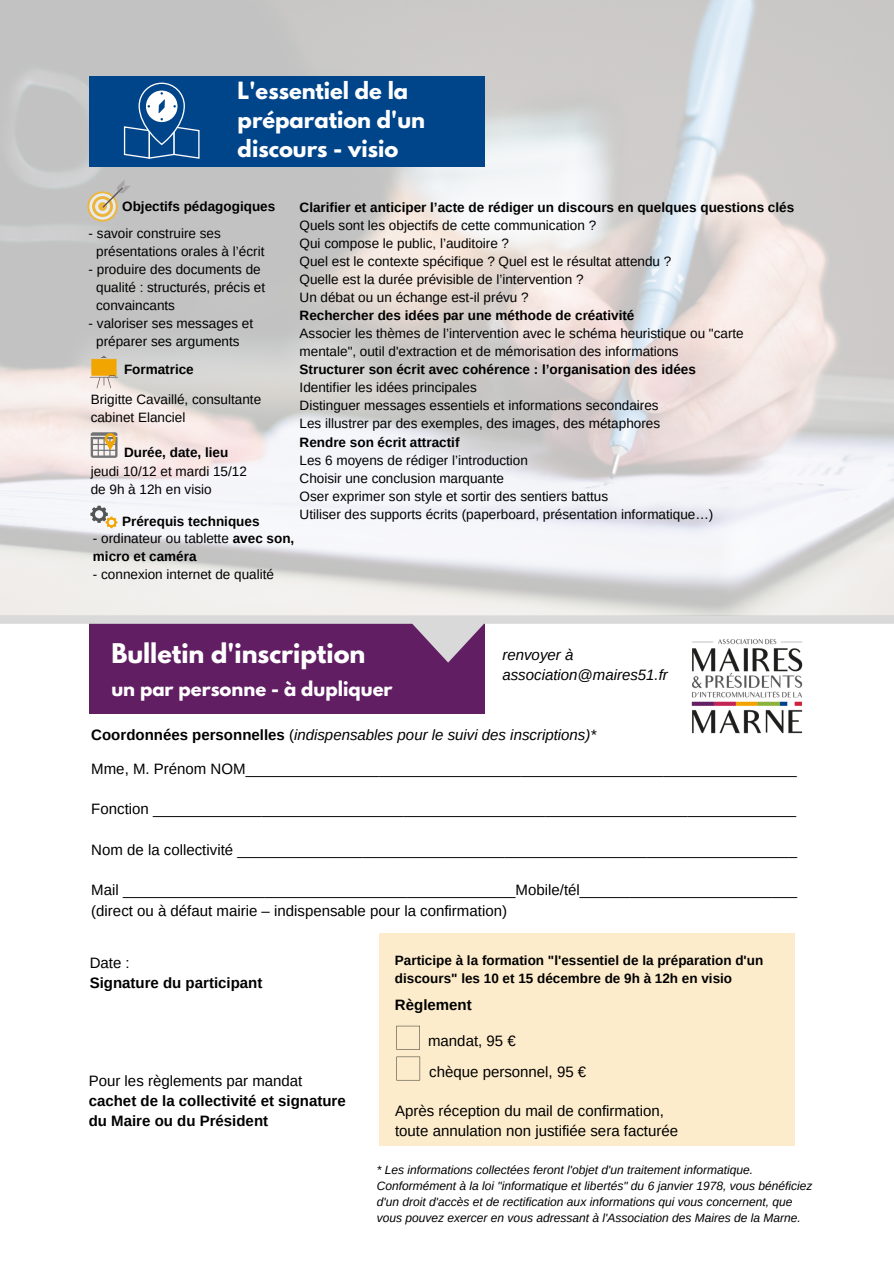
<style>
.page{position:relative;width:894px;height:1264px;background:#fff}
.page>*{position:absolute;margin:0;border:0;box-sizing:border-box;transform-origin:0 0}
.t1{font:700 24px "League Spartan";color:#fff}
.t2{font:700 21px/29.2px "League Spartan";color:#fff}
.t3{font:700 18px "League Spartan";color:#fff}
.t4{font:15px/20.2px "Arimo";color:#000}
.t5{font:italic 15px/20.2px "Arimo";color:#000}
.t6{font:700 15px/20.2px "Arimo";color:#000}
.t7{font:13.5px/18px "Arimo";color:#000}
.t8{font:700 13.5px/18.3px "Arimo";color:#000}
.t9{font:italic 12px/15.8px "Arimo";color:#000}
.s1{font-weight:700}
.s2{font-weight:700;font-style:normal}
.s3{font-style:normal}
</style>
<div class="page">
<img style="left:691px;top:662px;width:112px;height:72px">
<div style="left:89px;top:623px;width:396px;height:90px;background:#611e63"></div>
<svg style="left:0;top:615px;width:893px;height:47px"></svg>
<img style="left:0;top:0;width:893px;height:615px">
<div style="left:88px;top:76px;width:396px;height:90px;background:#00458a"></div>
<svg style="left:90px;top:355px;width:28px;height:33px"></svg>
<svg style="left:91px;top:432px;width:26px;height:26px"></svg>
<svg style="left:87px;top:191px;width:31px;height:31px"></svg>
<svg style="left:89px;top:193px;width:27px;height:27px"></svg>
<svg style="left:92px;top:196px;width:21px;height:21px"></svg>
<div style="left:95px;top:199px;width:15px;height:15px;background:#e7ebf0;border-radius:50%"></div>
<div style="left:98px;top:202px;width:9px;height:9px;background:#edb63b;border-radius:50%"></div>
<svg style="left:102px;top:180px;width:29px;height:28px"></svg>
<svg style="left:139px;top:83px;width:45px;height:61px"></svg>
<div style="left:146px;top:91px;width:31px;height:31px;background:#fff;border-radius:50%"></div>
<svg style="left:123px;top:92px;width:77px;height:67px"></svg>
<div style="left:379px;top:933px;width:415px;height:212px;background:#fceccb"></div>
<svg style="left:396px;top:1056px;width:24px;height:24px"></svg>
<svg style="left:396px;top:1025px;width:24px;height:24px"></svg>
<svg style="left:90px;top:505px;width:27px;height:23px"></svg>
<h2 class="t2" style="left:237px;top:78px;width:189px">L'essentiel de la préparation d'un discours - visio</h2>
<p class="t8" style="left:122px;top:197px;width:154px">Objectifs pédagogiques</p>
<p class="t8" style="left:299px;top:198px;width:496px">Clarifier et anticiper l’acte de rédiger un discours en quelques questions clés</p>
<p class="t7" style="left:299px;top:216px;width:373px">Quels sont les objectifs de cette communication ?<br>Qui compose le public, l’auditoire ?<br>Quel est le contexte spécifique ? Quel est le résultat attendu ?<br>Quelle est la durée prévisible de l’intervention ?<br>Un débat ou un échange est-il prévu ?</p>
<p class="t8" style="left:299px;top:306px;width:336px">Rechercher des idées par une méthode de créativité</p>
<p class="t7" style="left:299px;top:325px;width:445px">Associer les thèmes de l’intervention avec le schéma heuristique ou "carte mentale", outil d'extraction et de mémorisation des informations</p>
<p class="t8" style="left:299px;top:360px;width:398px">Structurer son écrit avec cohérence : l’organisation des idées</p>
<p class="t7" style="left:299px;top:379px;width:362px">Identifier les idées principales<br>Distinguer messages essentiels et informations secondaires<br>Les illustrer par des exemples, des images, des métaphores</p>
<p class="t8" style="left:299px;top:432px;width:161px">Rendre son écrit attractif</p>
<p class="t7" style="left:299px;top:451px;width:415px">Les 6 moyens de rédiger l’introduction<br>Choisir une conclusion marquante<br>Oser exprimer son style et sortir des sentiers battus<br>Utiliser des supports écrits (paperboard, présentation informatique…)</p>
<p class="t7" style="left:96px;top:224px;width:170px;text-indent:-7px">- savoir construire ses présentations orales à l’écrit</p>
<p class="t7" style="left:96px;top:260px;width:170px;text-indent:-7px">- produire des documents de qualité : structurés, précis et convaincants</p>
<p class="t7" style="left:89px;top:314px;width:166px;text-align:center">- valoriser ses messages et préparer ses arguments</p>
<p class="t8" style="left:124px;top:360px;width:71px">Formatrice</p>
<p class="t7" style="left:91px;top:390px;width:172px">Brigitte Cavaillé, consultante cabinet Elanciel</p>
<p class="t8" style="left:124px;top:443px;width:106px">Durée, date, lieu</p>
<p class="t7" style="left:91px;top:462px;width:158px">jeudi 10/12 et mardi 15/12 de 9h à 12h en visio</p>
<p class="t8" style="left:122px;top:511px;width:139px">Prérequis techniques</p>
<p class="t7" style="left:93px;top:529px;width:203px">- ordinateur ou tablette <span class="s1">avec son, micro et caméra</span></p>
<p class="t7" style="left:93px;top:565px;width:182px">- connexion internet de qualité</p>
<h1 class="t1" style="left:111px;top:641px;width:255px">Bulletin d'inscription</h1>
<h3 class="t3" style="left:111px;top:680px;width:282px">un par personne - à dupliquer</h3>
<p class="t5" style="left:502px;top:644px;width:167px">renvoyer à association@maires51.fr</p>
<p class="t5" style="left:91px;top:724px;width:506px"><span class="s2">Coordonnées personnelles</span> <span class="s3">(</span>indispensables pour le suivi des inscriptions)*</p>
<p class="t4" style="left:91px;top:758px;width:707px">Mme, M. Prénom NOM__________________________________________________________________</p>
<p class="t4" style="left:91px;top:799px;width:706px">Fonction _____________________________________________________________________________</p>
<p class="t4" style="left:91px;top:839px;width:707px">Nom de la collectivité ___________________________________________________________________</p>
<p class="t4" style="left:91px;top:880px;width:707px">Mail _______________________________________________Mobile/tél__________________________ (direct ou à défaut mairie – indispensable pour la confirmation)</p>
<p class="t4" style="left:90px;top:952px;width:42px">Date :</p>
<p class="t6" style="left:90px;top:972px;width:174px">Signature du participant</p>
<p class="t4" style="left:89px;top:1070px;width:215px">Pour les règlements par mandat</p>
<p class="t6" style="left:89px;top:1090px;width:258px">cachet de la collectivité et signature du Maire ou du Président</p>
<p class="t8" style="left:395px;top:951px;width:369px">Participe à la formation "l'essentiel de la préparation d'un discours" les 10 et 15 décembre de 9h à 12h en visio</p>
<p class="t6" style="left:395px;top:994px;width:78px">Règlement</p>
<p class="t4" style="left:428px;top:1030px;width:89px">mandat, 95 €</p>
<p class="t4" style="left:429px;top:1061px;width:158px">chèque personnel, 95 €</p>
<p class="t4" style="left:395px;top:1100px;width:284px">Après réception du mail de confirmation, toute annulation non justifiée sera facturée</p>
<p class="t9" style="left:377px;top:1162px;width:437px">* Les informations collectées feront l'objet d'un traitement informatique.<br>Conformément à la loi "informatique et libertés" du 6 janvier 1978, vous bénéficiez d'un droit d'accès et de rectification aux informations qui vous concernent, que vous pouvez exercer en vous adressant à l'Association des Maires de la Marne.</p>
</div>
